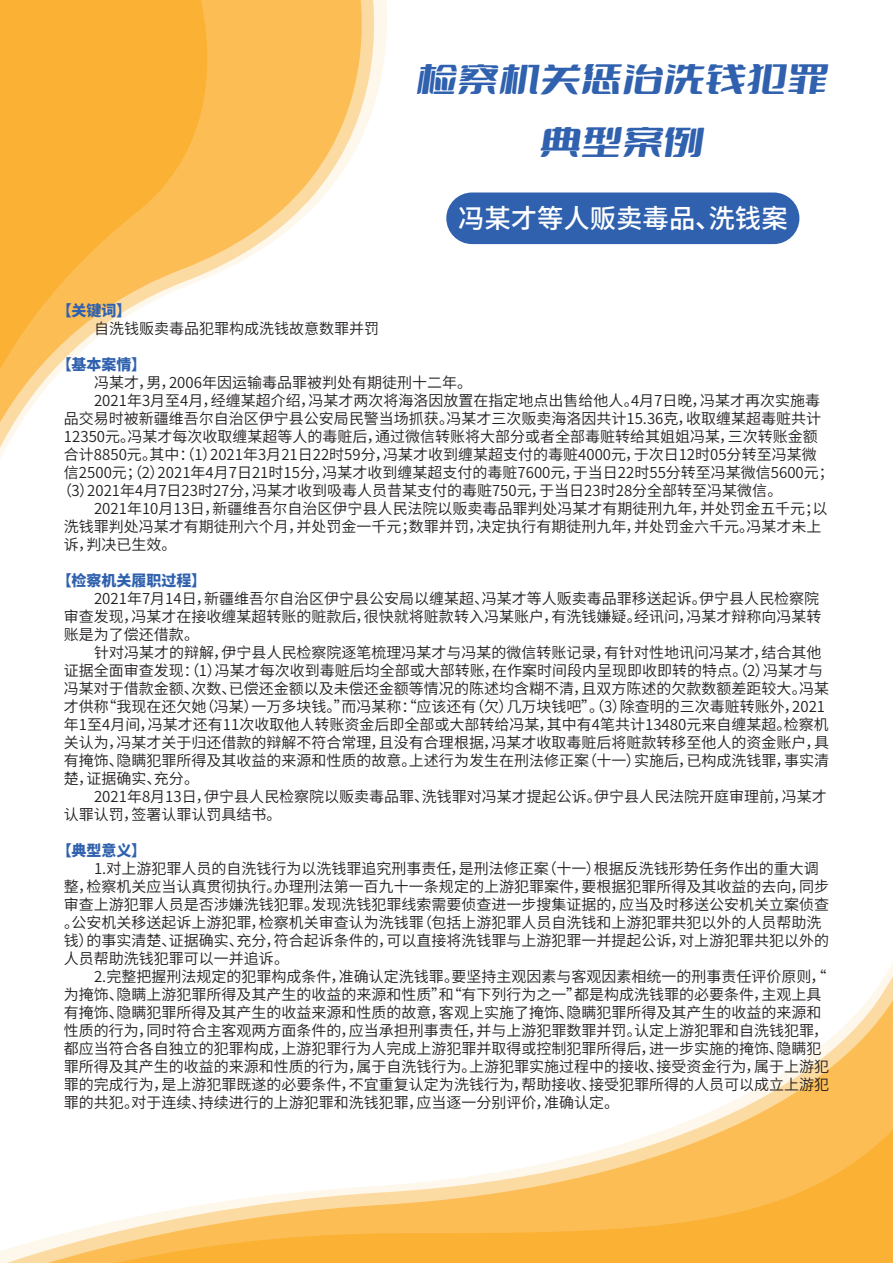
<style>
.page{position:relative;width:893px;height:1263px;background:#fff}
.page>*{position:absolute;margin:0;border:0;box-sizing:border-box;transform-origin:0 0}
.t1{font:31.65px/63.3px "DOUYU Font";letter-spacing:.005em;color:#3061ae;text-align:center}
.t2{font:500 26.4px "Source Han Sans CN";color:#fff}
.t3{font:15px/18px "Source Han Sans CN";color:#231f20}
.t4{font:800 15px "Source Han Sans CN";color:#3061ae}
</style>
<div class="page">
<svg style="left:0;top:0;width:387px;height:459px"></svg>
<svg style="left:0;top:963px;width:893px;height:300px"></svg>
<div style="left:446px;top:192px;width:353px;height:52px;background:#3061ae;border-radius:26px"></div>
<h1 class="t1" style="left:416px;top:52px;width:414px">检察机关惩治洗钱犯罪典型案例</h1>
<h2 class="t2" style="left:458px;top:204px;width:331px">冯某才等人贩卖毒品、洗钱案</h2>
<p class="t4" style="left:57px;top:302px;width:76px">【关键词】</p>
<p class="t3" style="left:94px;top:320px;width:286px">自洗钱贩卖毒品犯罪构成洗钱故意数罪并罚</p>
<p class="t4" style="left:57px;top:356px;width:91px">【基本案情】</p>
<p class="t3" style="left:94px;top:374px;width:380px">冯某才，男，2006年因运输毒品罪被判处有期徒刑十二年。</p>
<p class="t3" style="left:94px;top:392px;width:727px">2021年3月至4月，经缠某超介绍，冯某才两次将海洛因放置在指定地点出售给他人。4月7日晚，冯某才再次实施毒</p>
<p class="t3" style="left:64px;top:410px;width:758px">品交易时被新疆维吾尔自治区伊宁县公安局民警当场抓获。冯某才三次贩卖海洛因共计15.36克，收取缠某超毒赃共计</p>
<p class="t3" style="left:64px;top:428px;width:755px">12350元。冯某才每次收取缠某超等人的毒赃后，通过微信转账将大部分或者全部毒赃转给其姐姐冯某，三次转账金额</p>
<p class="t3" style="left:64px;top:446px;width:754px">合计8850元。其中：（1）2021年3月21日22时59分，冯某才收到缠某超支付的毒赃4000元，于次日12时05分转至冯某微</p>
<p class="t3" style="left:64px;top:464px;width:771px">信2500元；（2）2021年4月7日21时15分，冯某才收到缠某超支付的毒赃7600元，于当日22时55分转至冯某微信5600元；</p>
<p class="t3" style="left:57px;top:482px;width:727px">（3）2021年4月7日23时27分，冯某才收到吸毒人员昔某支付的毒赃750元，于当日23时28分全部转至冯某微信。</p>
<p class="t3" style="left:94px;top:500px;width:735px">2021年10月13日，新疆维吾尔自治区伊宁县人民法院以贩卖毒品罪判处冯某才有期徒刑九年，并处罚金五千元；以</p>
<p class="t3" style="left:64px;top:518px;width:759px">洗钱罪判处冯某才有期徒刑六个月，并处罚金一千元；数罪并罚，决定执行有期徒刑九年，并处罚金六千元。冯某才未上</p>
<p class="t3" style="left:64px;top:536px;width:114px">诉，判决已生效。</p>
<p class="t4" style="left:57px;top:572px;width:151px">【检察机关履职过程】</p>
<p class="t3" style="left:64px;top:590px;width:759px;text-indent:30px">2021年7月14日，新疆维吾尔自治区伊宁县公安局以缠某超、冯某才等人贩卖毒品罪移送起诉。伊宁县人民检察院审查发现，冯某才在接收缠某超转账的赃款后，很快就将赃款转入冯某账户，有洗钱嫌疑。经讯问，冯某才辩称向冯某转账是为了偿还借款。</p>
<p class="t3" style="left:64px;top:644px;width:766px;text-indent:30px">针对冯某才的辩解，伊宁县人民检察院逐笔梳理冯某才与冯某的微信转账记录，有针对性地讯问冯某才，结合其他证据全面审查发现：（1）冯某才每次收到毒赃后均全部或大部转账，在作案时间段内呈现即收即转的特点。（2）冯某才与冯某对于借款金额、次数、已偿还金额以及未偿还金额等情况的陈述均含糊不清，且双方陈述的欠款数额差距较大。冯某才供称“我现在还欠她（冯某）一万多块钱。”而冯某称：“应该还有（欠）几万块钱吧”。（3）除查明的三次毒赃转账外，2021年1至4月间，冯某才还有11次收取他人转账资金后即全部或大部转给冯某，其中有4笔共计13480元来自缠某超。检察机关认为，冯某才关于归还借款的辩解不符合常理，且没有合理根据，冯某才收取毒赃后将赃款转移至他人的资金账户，具有掩饰、隐瞒犯罪所得及其收益的来源和性质的故意。上述行为发生在刑法修正案（十一）实施后，已构成洗钱罪，事实清楚，证据确实、充分。</p>
<p class="t3" style="left:64px;top:788px;width:764px;text-indent:30px">2021年8月13日，伊宁县人民检察院以贩卖毒品罪、洗钱罪对冯某才提起公诉。伊宁县人民法院开庭审理前，冯某才认罪认罚，签署认罪认罚具结书。</p>
<p class="t4" style="left:57px;top:842px;width:91px">【典型意义】</p>
<p class="t3" style="left:64px;top:860px;width:766px;text-indent:30px">1.对上游犯罪人员的自洗钱行为以洗钱罪追究刑事责任，是刑法修正案（十一）根据反洗钱形势任务作出的重大调整，检察机关应当认真贯彻执行。办理刑法第一百九十一条规定的上游犯罪案件，要根据犯罪所得及其收益的去向，同步审查上游犯罪人员是否涉嫌洗钱犯罪。发现洗钱犯罪线索需要侦查进一步搜集证据的，应当及时移送公安机关立案侦查。公安机关移送起诉上游犯罪，检察机关审查认为洗钱罪（包括上游犯罪人员自洗钱和上游犯罪共犯以外的人员帮助洗钱）的事实清楚、证据确实、充分，符合起诉条件的，可以直接将洗钱罪与上游犯罪一并提起公诉，对上游犯罪共犯以外的人员帮助洗钱犯罪可以一并追诉。</p>
<p class="t3" style="left:64px;top:968px;width:766px;text-indent:30px">2.完整把握刑法规定的犯罪构成条件，准确认定洗钱罪。要坚持主观因素与客观因素相统一的刑事责任评价原则，“为掩饰、隐瞒上游犯罪所得及其产生的收益的来源和性质”和“有下列行为之一”都是构成洗钱罪的必要条件，主观上具有掩饰、隐瞒犯罪所得及其产生的收益来源和性质的故意，客观上实施了掩饰、隐瞒犯罪所得及其产生的收益的来源和性质的行为，同时符合主客观两方面条件的，应当承担刑事责任，并与上游犯罪数罪并罚。认定上游犯罪和自洗钱犯罪，都应当符合各自独立的犯罪构成，上游犯罪行为人完成上游犯罪并取得或控制犯罪所得后，进一步实施的掩饰、隐瞒犯罪所得及其产生的收益的来源和性质的行为，属于自洗钱行为。上游犯罪实施过程中的接收、接受资金行为，属于上游犯罪的完成行为，是上游犯罪既遂的必要条件，不宜重复认定为洗钱行为，帮助接收、接受犯罪所得的人员可以成立上游犯罪的共犯。对于连续、持续进行的上游犯罪和洗钱犯罪，应当逐一分别评价，准确认定。</p>
</div>
